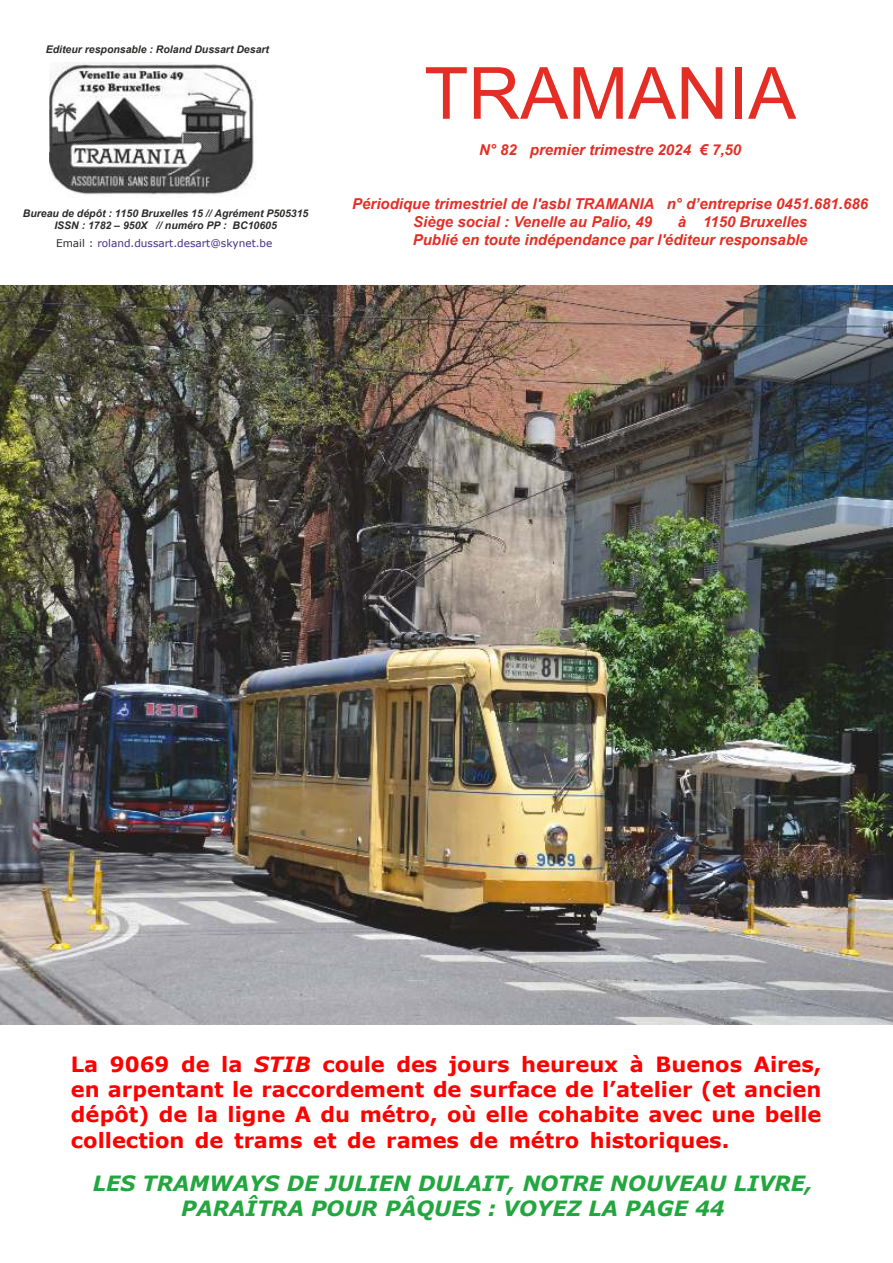
<style>
.page{position:relative;width:893px;height:1263px;background:#fff}
.page>*{position:absolute;margin:0;border:0;box-sizing:border-box;transform-origin:0 0}
.t1{font:72px "Arial";color:#e42e25}
.t2{font:700 21px/25.3px "Verdana";color:#f00;text-align:justify}
.t3{font:italic 700 21px/25.5px "Verdana";color:#23a63f;text-align:center}
.t4{font:italic 700 15px/18px "Arial";color:#e42e25}
.t5{font:italic 700 10.5px/12.6px "Arial";color:#2c2b2a;text-align:center}
.t6{font:10.5px "Verdana";color:#443185}
.s1{color:#2c2b2a}
.s2{font-style:italic}
</style>
<div class="page">
<img style="left:50px;top:62px;width:206px;height:133px">
<img style="left:0;top:285px;width:893px;height:739px">
<p class="t5" style="left:46px;top:43px;width:225px">Editeur responsable : Roland Dussart Desart</p>
<p class="t5" style="left:23px;top:208px;width:287px">Bureau de dépôt : 1150 Bruxelles 15 // Agrément P505315<br>ISSN : 1782 – 950X // numéro PP : BC10605</p>
<p class="t6" style="left:56px;top:239px;width:218px"><span class="s1">Email :</span> roland.dussart.desart@skynet.be</p>
<h1 class="t1" style="left:424px;top:66px;width:373px">TRAMANIA</h1>
<p class="t4" style="left:479px;top:142px;width:264px">N° 82 premier trimestre 2024 € 7,50</p>
<p class="t4" style="left:413px;top:196px;width:456px;text-indent:-61px">Périodique trimestriel de l'asbl TRAMANIA n° d’entreprise 0451.681.686<br>Siège social : Venelle au Palio, 49</p>
<p class="t4" style="left:413px;top:214px;width:396px;text-align:right">à 1150 Bruxelles<br>Publié en toute indépendance par l'éditeur responsable</p>
<p class="t2" style="left:71px;top:1053px;width:752px">La 9069 de la <span class="s2">STIB</span> coule des jours heureux à Buenos Aires, en arpentant le raccordement de surface de l’atelier (et ancien dépôt) de la ligne A du métro, où elle cohabite avec une belle collection de trams et de rames de métro historiques.</p>
<p class="t3" style="left:93px;top:1172px;width:722px">LES TRAMWAYS DE JULIEN DULAIT, NOTRE NOUVEAU LIVRE,<br>PARAÎTRA POUR PÂQUES : VOYEZ LA PAGE 44</p>
</div>
